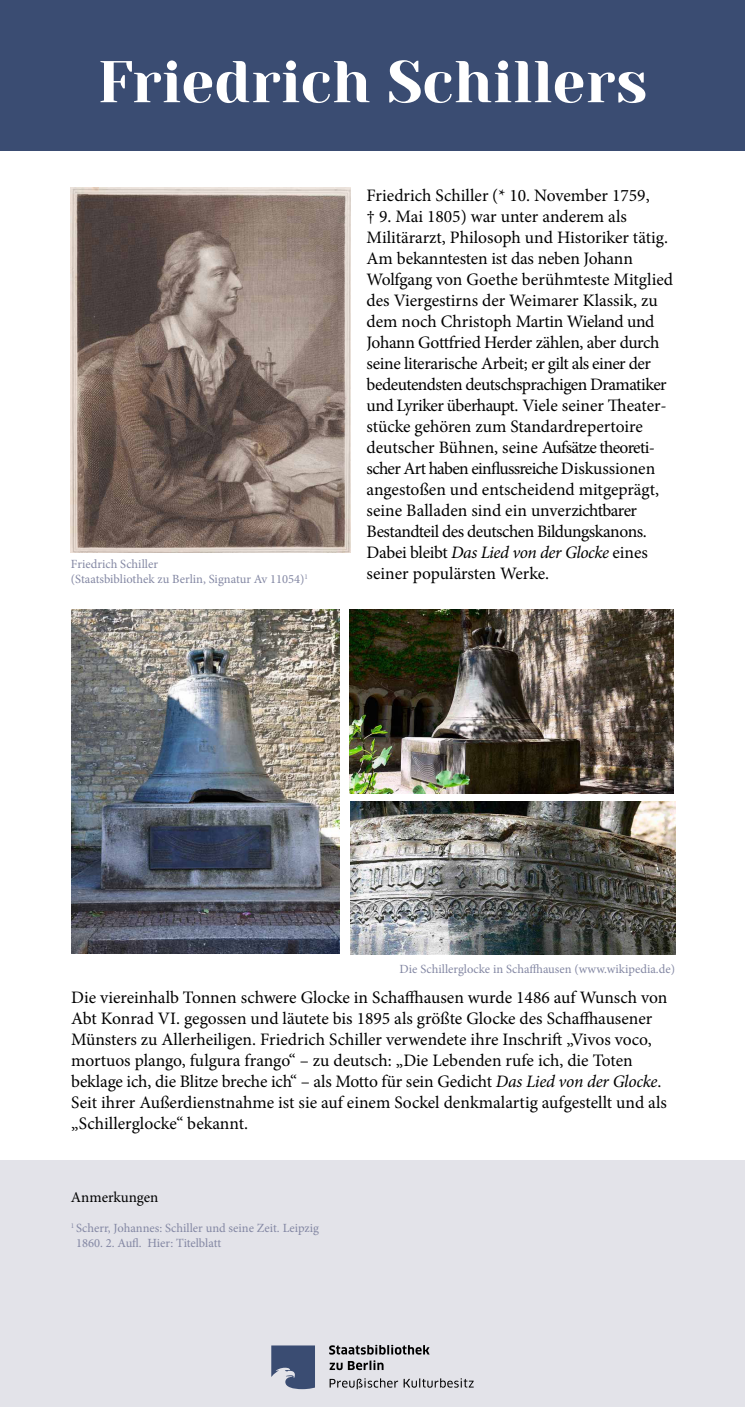
<style>
.page{position:relative;width:745px;height:1407px;background:#fff}
.page>*{position:absolute;margin:0;border:0;box-sizing:border-box;transform-origin:0 0}
.t1{font:58.75px "Yeseva One";color:#fff}
.t2{font:17.5px/21px "Minion Pro";letter-spacing:-.005em;color:#000}
.t3{font:15px "Minion Pro";letter-spacing:-.005em;color:#000}
.t4{font:12.5px/15px "Minion Pro";color:#8387a3}
.s1{font-style:italic}
</style>
<div class="page">
<div style="left:0;top:0;width:744px;height:151px;background:#3a4c72"></div>
<div style="left:0;top:1160px;width:744px;height:247px;background:#e3e3e9"></div>
<svg style="left:271px;top:1345px;width:44px;height:44px"></svg>
<svg style="left:329px;top:1378px;width:144px;height:11px"></svg>
<svg style="left:329px;top:1360px;width:54px;height:10px"></svg>
<svg style="left:329px;top:1345px;width:100px;height:9px"></svg>
<img style="left:71px;top:188px;width:279px;height:365px">
<img style="left:71px;top:609px;width:268px;height:345px">
<img style="left:349px;top:609px;width:324px;height:184px">
<img style="left:350px;top:801px;width:324px;height:153px">
<h1 class="t1" style="left:97px;top:48px;width:551px">Friedrich Schillers</h1>
<p class="t4" style="left:71px;top:558px;width:238px">Friedrich Schiller<br>(Staatsbibliothek zu Berlin, Signatur Av 11054)<sup>1</sup></p>
<p class="t2" style="left:366px;top:186px;width:308px">Friedrich Schiller (* 10. November 1759,<br>† 9. Mai 1805) war unter anderem als Militärarzt, Philosoph und Historiker tätig.<br>Am bekanntesten ist das neben Johann Wolfgang von Goethe berühmteste Mitglied des Viergestirns der Weimarer Klassik, zu dem noch Christoph Martin Wieland und Johann Gottfried Herder zählen, aber durch seine literarische Arbeit; er gilt als einer der bedeutendsten deutschsprachigen Dramatiker und Lyriker überhaupt. Viele seiner heater&shy;stücke gehören zum Standardrepertoire deutscher Bühnen, seine Aufsätze theoreti&shy;scher Art haben einlussreiche Diskussionen angestoßen und entscheidend mitgeprägt, seine Balladen sind ein unverzichtbarer Bestandteil des deutschen Bildungskanons.<br>Dabei bleibt <span class="s1">Das Lied von der Glocke</span> eines seiner populärsten Werke.</p>
<p class="t4" style="left:399px;top:962px;width:277px">Die Schillerglocke in Schahausen (www.wikipedia.de)</p>
<p class="t2" style="left:71px;top:989px;width:597px">Die viereinhalb Tonnen schwere Glocke in Schahausen wurde 1486 auf Wunsch von Abt Konrad VI. gegossen und läutete bis 1895 als größte Glocke des Schahausener Münsters zu Allerheiligen. Friedrich Schiller verwendete ihre Inschrit „Vivos voco, mortuos plango, fulgura frango“ – zu deutsch: „Die Lebenden rufe ich, die Toten beklage ich, die Blitze breche ich“ – als Motto für sein Gedicht <span class="s1">Das Lied von der Glocke</span>.<br>Seit ihrer Außerdienstnahme ist sie auf einem Sockel denkmalartig aufgestellt und als „Schillerglocke“ bekannt.</p>
<p class="t3" style="left:71px;top:1191px;width:89px">Anmerkungen</p>
<p class="t4" style="left:76px;top:1221px;width:244px;text-indent:-5px"><sup>1</sup> Scherr, Johannes: Schiller und seine Zeit. Leipzig<br>1860. 2. Aul. Hier: Titelblatt</p>
</div>
